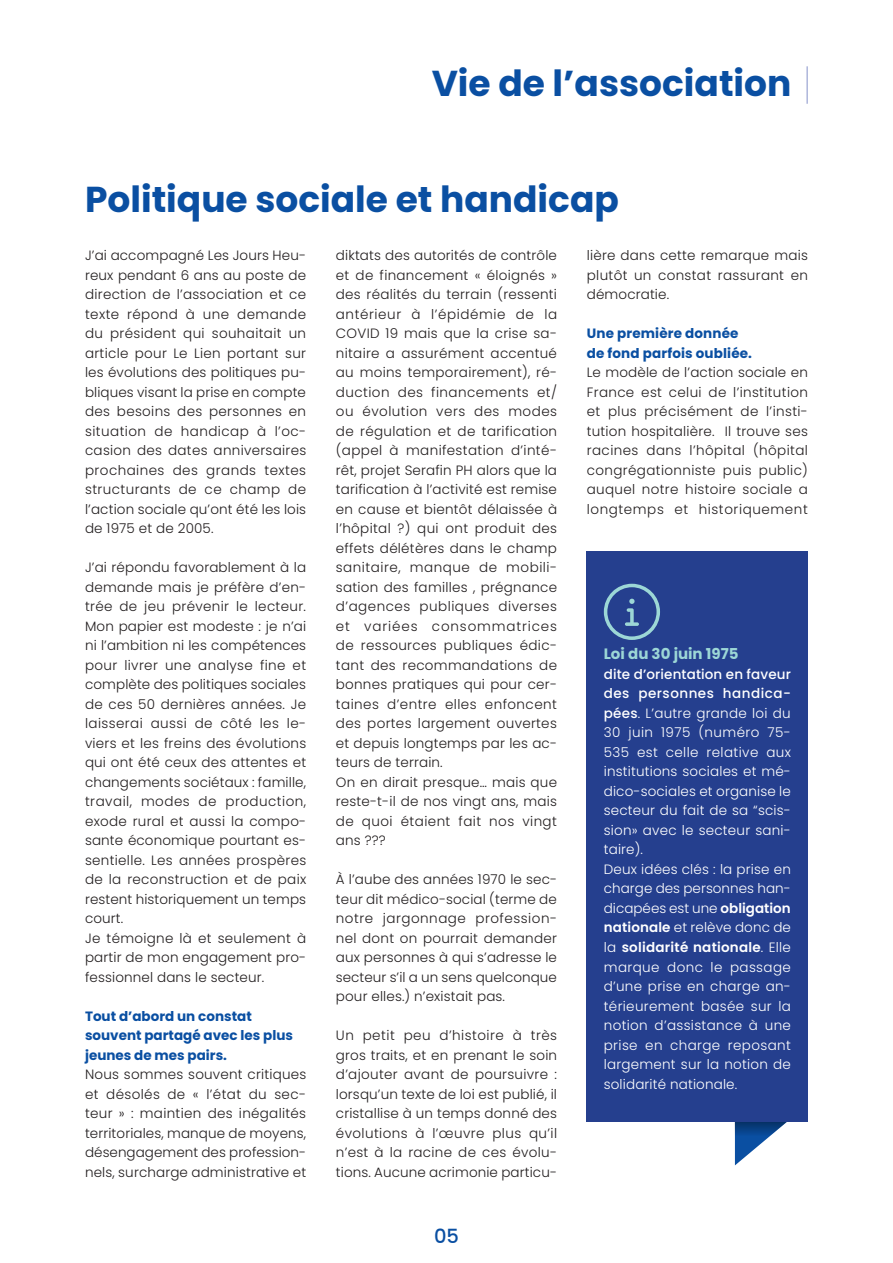
<style>
.page{position:relative;width:893px;height:1263px;background:#fff}
.page>*{position:absolute;margin:0;border:0;box-sizing:border-box;transform-origin:0 0}
.t1{font:700 36px "Poppins";color:#0a4fa2}
.t2{font:500 19.5px "Poppins";color:#0a4fa2}
.t3{font:700 15px "Poppins";color:#9cd7d6}
.t4{font:300 13.5px/19.5px "Poppins";letter-spacing:.01em;color:#231f20;text-align:justify}
.t5{font:300 13.5px/19.5px "Poppins";letter-spacing:.01em;color:#fff;text-align:justify}
.t6{font:700 13.5px/19.5px "Poppins";color:#0a4fa2}
.s1{font-weight:500}
.s2{font-weight:600}
</style>
<div class="page">
<hr style="left:806px;top:66px;width:2px;height:38px;background:#aeb6db">
<svg style="left:735px;top:1121px;width:56px;height:44px"></svg>
<div style="left:587px;top:551px;width:221px;height:570px;background:#253f8e"></div>
<svg style="left:604px;top:584px;width:56px;height:56px"></svg>
<p class="t1" style="left:432px;top:62px;width:361px">Vie de l’association</p>
<p class="t1" style="left:85px;top:179px;width:535px">Politique sociale et handicap</p>
<p class="t4" style="left:85px;top:246px;width:223px">J’ai accompagné Les Jours Heu&shy;reux pendant 6 ans au poste de direction de l’association et ce texte répond à une demande du président qui souhaitait un article pour Le Lien portant sur les évolutions des politiques pu&shy;bliques visant la prise en compte des besoins des personnes en situation de handicap à l’oc&shy;casion des dates anniversaires prochaines des grands textes structurants de ce champ de l’action sociale qu’ont été les lois de 1975 et de 2005.</p>
<p class="t4" style="left:85px;top:558px;width:223px">J’ai répondu favorablement à la demande mais je préfère d’en&shy;trée de jeu prévenir le lecteur.<br>Mon papier est modeste : je n’ai ni l’ambition ni les compétences pour livrer une analyse fine et complète des politiques sociales de ces 50 dernières années. Je laisserai aussi de côté les le&shy;viers et les freins des évolutions qui ont été ceux des attentes et changements sociétaux : famille, travail, modes de production, exode rural et aussi la compo&shy;sante économique pourtant es&shy;sentielle. Les années prospères de la reconstruction et de paix restent historiquement un temps court.</p>
<p class="t4" style="left:85px;top:928px;width:223px">Je témoigne là et seulement à partir de mon engagement pro&shy;fessionnel dans le secteur.</p>
<p class="t6" style="left:85px;top:1006px;width:209px">Tout d’abord un constat souvent partagé avec les plus jeunes de mes pairs.</p>
<p class="t4" style="left:85px;top:1065px;width:223px">Nous sommes souvent critiques et désolés de « l’état du sec&shy;teur » : maintien des inégalités territoriales, manque de moyens, désengagement des profession&shy;nels, surcharge administrative et</p>
<p class="t4" style="left:336px;top:246px;width:223px">diktats des autorités de contrôle et de financement « éloignés » des réalités du terrain (ressenti antérieur à l’épidémie de la COVID 19 mais que la crise sa&shy;nitaire a assurément accentué au moins temporairement), ré&shy;duction des financements et/ ou évolution vers des modes de régulation et de tarification (appel à manifestation d’inté&shy;rêt, projet Serafin PH alors que la tarification à l’activité est remise en cause et bientôt délaissée à l’hôpital ?) qui ont produit des effets délétères dans le champ sanitaire, manque de mobili&shy;sation des familles , prégnance d’agences publiques diverses et variées consommatrices de ressources publiques édic&shy;tant des recommandations de bonnes pratiques qui pour cer&shy;taines d’entre elles enfoncent des portes largement ouvertes et depuis longtemps par les ac&shy;teurs de terrain.</p>
<p class="t4" style="left:336px;top:772px;width:223px">On en dirait presque… mais que reste-t-il de nos vingt ans, mais de quoi étaient fait nos vingt ans ???</p>
<p class="t4" style="left:336px;top:870px;width:223px">À l’aube des années 1970 le sec&shy;teur dit médico-social (terme de notre jargonnage profession&shy;nel dont on pourrait demander aux personnes à qui s’adresse le secteur s’il a un sens quelconque pour elles.) n’existait pas.</p>
<p class="t4" style="left:336px;top:1026px;width:223px">Un petit peu d’histoire à très gros traits, et en prenant le soin d’ajouter avant de poursuivre : lorsqu’un texte de loi est publié, il cristallise à un temps donné des évolutions à l’œuvre plus qu’il n’est à la racine de ces évolu&shy;tions. Aucune acrimonie particu-</p>
<p class="t2" style="left:434px;top:1225px;width:26px">05</p>
<p class="t4" style="left:587px;top:246px;width:223px">lière dans cette remarque mais plutôt un constat rassurant en démocratie.</p>
<p class="t6" style="left:587px;top:324px;width:153px">Une première donnée</p>
<p class="t6" style="left:587px;top:343px;width:167px">de fond parfois oubliée.</p>
<p class="t4" style="left:587px;top:363px;width:223px">Le modèle de l’action sociale en France est celui de l’institution et plus précisément de l’insti&shy;tution hospitalière. Il trouve ses racines dans l’hôpital (hôpital congrégationniste puis public) auquel notre histoire sociale a longtemps et historiquement</p>
<p class="t3" style="left:604px;top:645px;width:136px">Loi du 30 juin 1975</p>
<p class="t5" style="left:604px;top:664px;width:189px"><span class="s1">dite d’orientation en faveur des personnes handica&shy;pées</span>. L’autre grande loi du 30 juin 1975 (numéro 75- 535 est celle relative aux institutions sociales et mé&shy;dico-sociales et organise le secteur du fait de sa “scis&shy;sion» avec le secteur sani&shy;taire).</p>
<p class="t5" style="left:604px;top:859px;width:189px">Deux idées clés : la prise en charge des personnes han&shy;dicapées est une <span class="s2">obligation nationale</span> et relève donc de la <span class="s2">solidarité nationale</span>. Elle marque donc le passage d’une prise en charge an&shy;térieurement basée sur la notion d’assistance à une prise en charge reposant largement sur la notion de solidarité nationale.</p>
</div>
